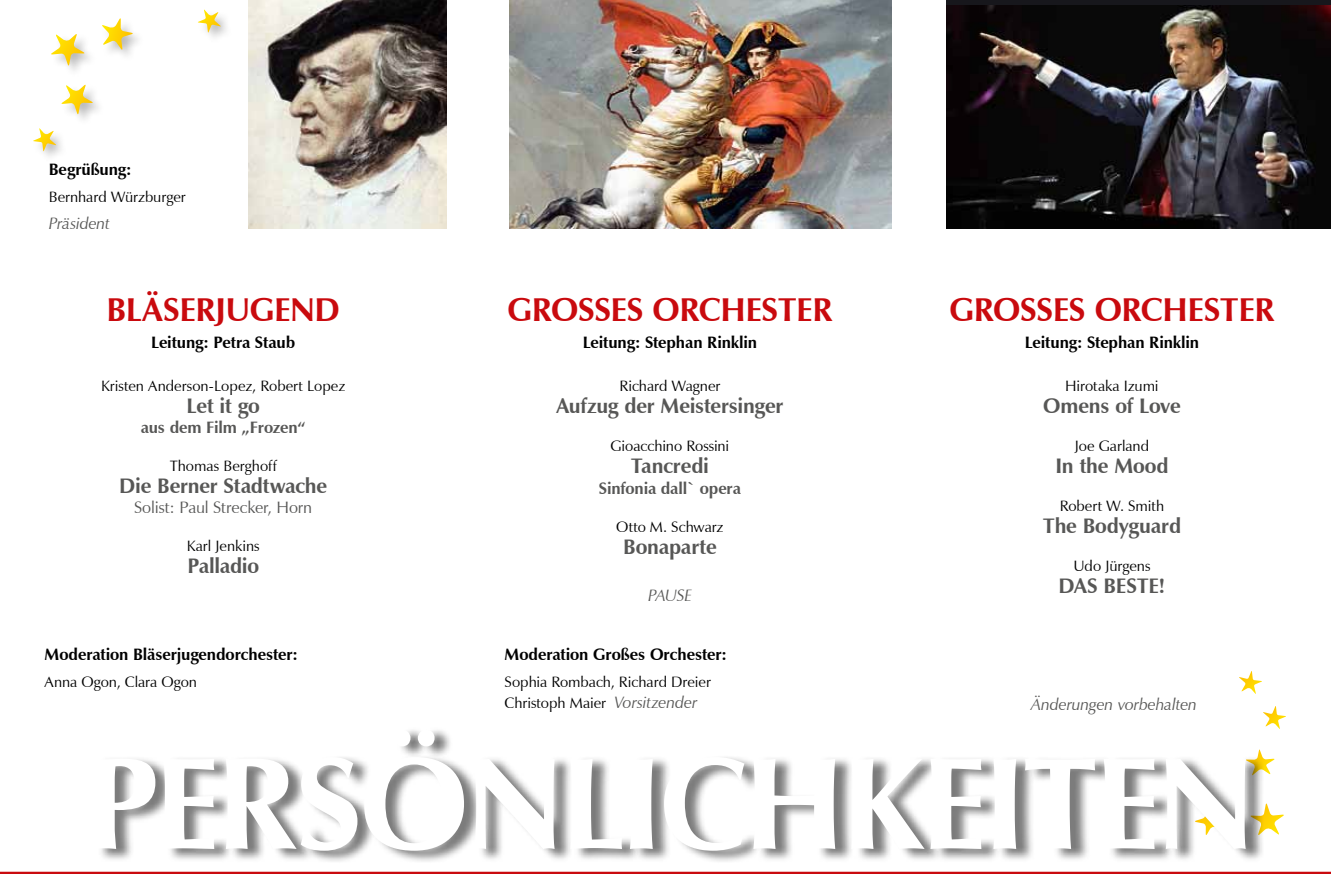
<style>
.page{position:relative;width:1331px;height:893px;background:#fff}
.page>*{position:absolute;margin:0;border:0;box-sizing:border-box;transform-origin:0 0}
.t1{font:700 132px "Zapf Humanist 601 BT";letter-spacing:-.025em;color:#fff}
.t2{font:700 33px "Zapf Humanist 601 BT";letter-spacing:-.01em;color:#c90a0e}
.t3{font:700 21px "Zapf Humanist 601 BT";letter-spacing:-.015em;color:#575756}
.t4{font:700 16.5px "Zapf Humanist 601 BT";letter-spacing:-.01em;color:#000}
.t5{font:700 16.5px "Zapf Humanist 601 BT";letter-spacing:-.015em;color:#575756}
.t6{font:italic 16.5px "Zapf Humanist 601 BT";letter-spacing:-.01em;color:#575756}
.t7{font:16.5px "Zapf Humanist 601 BT";letter-spacing:-.005em;color:#575756}
.t8{font:15px/21px "Zapf Humanist 601 BT";color:#000}
.s1{font-style:italic;font-size:16.5px;color:#575756}
</style>
<div class="page">
<hr style="left:0;top:872px;width:1331px;height:2px;background:#c90a0e">
<img style="left:509px;top:0;width:383px;height:228px">
<div style="left:101px;top:17px;width:45px;height:46px;background:#000;opacity:.28"></div>
<svg style="left:101px;top:18px;width:33px;height:33px"></svg>
<div style="left:197px;top:9px;width:37px;height:36px;background:#000;opacity:.28"></div>
<svg style="left:197px;top:10px;width:25px;height:23px"></svg>
<svg style="left:51px;top:34px;width:35px;height:33px"></svg>
<div style="left:61px;top:84px;width:45px;height:43px;background:#000;opacity:.28"></div>
<svg style="left:61px;top:84px;width:33px;height:32px"></svg>
<div style="left:32px;top:127px;width:37px;height:37px;background:#000;opacity:.28"></div>
<svg style="left:32px;top:128px;width:25px;height:24px"></svg>
<svg style="left:1239px;top:671px;width:23px;height:23px"></svg>
<svg style="left:1265px;top:803px;width:19px;height:32px"></svg>
<svg style="left:1265px;top:758px;width:10px;height:17px"></svg>
<svg style="left:1263px;top:706px;width:23px;height:23px"></svg>
<img style="left:249px;top:0;width:197px;height:228px">
<div style="left:946px;top:0;width:385px;height:229px;background:#17171c"></div>
<img style="left:946px;top:5px;width:385px;height:224px">
<div style="left:98px;top:727px;width:1167px;height:137px;background:#000;opacity:.52"></div>
<p class="t4" style="left:49px;top:159px;width:84px">Begrüßung:</p>
<p class="t8" style="left:49px;top:186px;width:138px">Bernhard Würzburger</p>
<p class="t6" style="left:49px;top:213px;width:63px">Präsident</p>
<h2 class="t2" style="left:106px;top:289px;width:235px">BLÄSERJUGEND</h2>
<p class="t4" style="left:151px;top:332px;width:146px">Leitung: Petra Staub</p>
<p class="t8" style="left:101px;top:375px;width:246px">Kristen Anderson-Lopez, Robert Lopez</p>
<h3 class="t3" style="left:187px;top:393px;width:75px">Let it go</h3>
<p class="t5" style="left:141px;top:417px;width:167px">aus dem Film „Frozen“</p>
<p class="t8" style="left:170px;top:455px;width:109px">Thomas Berghoff</p>
<h3 class="t3" style="left:119px;top:473px;width:209px">Die Berner Stadtwache</h3>
<p class="t7" style="left:134px;top:497px;width:180px">Solist: Paul Strecker, Horn</p>
<p class="t8" style="left:187px;top:535px;width:74px">Karl Jenkins</p>
<h3 class="t3" style="left:187px;top:553px;width:73px">Palladio</h3>
<h2 class="t2" style="left:507px;top:289px;width:327px">GROSSES ORCHESTER</h2>
<p class="t4" style="left:583px;top:332px;width:176px">Leitung: Stephan Rinklin</p>
<p class="t8" style="left:619px;top:375px;width:103px">Richard Wagner</p>
<h3 class="t3" style="left:556px;top:393px;width:229px">Aufzug der Meistersinger</h3>
<p class="t8" style="left:611px;top:435px;width:120px">Gioacchino Rossini</p>
<h3 class="t3" style="left:631px;top:453px;width:80px">Tancredi</h3>
<p class="t5" style="left:599px;top:479px;width:144px">Sinfonia dall` opera</p>
<p class="t8" style="left:616px;top:516px;width:109px">Otto M. Schwarz</p>
<h3 class="t3" style="left:623px;top:534px;width:95px">Bonaparte</h3>
<p class="t6" style="left:648px;top:585px;width:45px">PAUSE</p>
<h2 class="t2" style="left:949px;top:289px;width:327px">GROSSES ORCHESTER</h2>
<p class="t4" style="left:1025px;top:332px;width:176px">Leitung: Stephan Rinklin</p>
<p class="t8" style="left:1065px;top:375px;width:95px">Hirotaka Izumi</p>
<h3 class="t3" style="left:1043px;top:393px;width:139px">Omens of Love</h3>
<p class="t8" style="left:1075px;top:435px;width:76px">Joe Garland</p>
<h3 class="t3" style="left:1055px;top:453px;width:115px">In the Mood</h3>
<p class="t8" style="left:1060px;top:495px;width:106px">Robert W. Smith</p>
<h3 class="t3" style="left:1043px;top:513px;width:140px">The Bodyguard</h3>
<p class="t8" style="left:1073px;top:555px;width:79px">Udo Jürgens</p>
<h3 class="t3" style="left:1058px;top:573px;width:108px">DAS BESTE!</h3>
<p class="t4" style="left:505px;top:644px;width:224px">Moderation Großes Orchester:</p>
<p class="t8" style="left:505px;top:671px;width:208px">Sophia Rombach, Richard Dreier<br>Christoph Maier <span class="s1">Vorsitzender</span></p>
<h1 class="t1" style="left:84px;top:722px;width:1172px">PERSÖNLICHKEITEN</h1>
<p class="t4" style="left:45px;top:644px;width:255px">Moderation Bläserjugendorchester:</p>
<p class="t8" style="left:45px;top:671px;width:154px">Anna Ogon, Clara Ogon</p>
<p class="t6" style="left:1031px;top:695px;width:167px">Änderungen vorbehalten</p>
</div>
